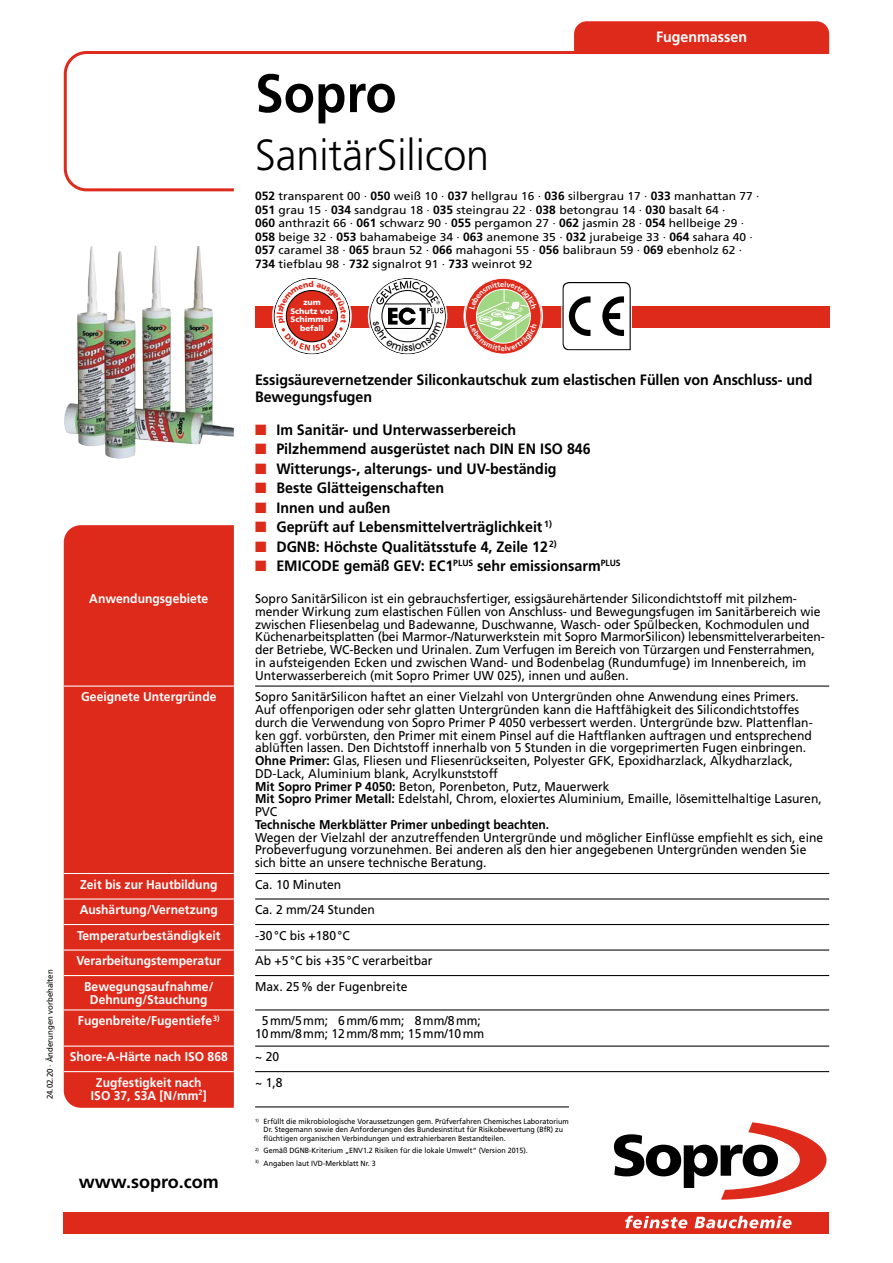
<style>
.page{position:relative;width:893px;height:1263px;background:#fff}
.page>*{position:absolute;margin:0;border:0;box-sizing:border-box;transform-origin:0 0}
.t1{font:700 54px "Frutiger LT";color:#000;scale:.95 1}
.t2{font:300 43.5px "Frutiger LT";color:#000;scale:.95 1}
.t3{font:700 18px "Frutiger LT";color:#000}
.t4{font:700 15px/16.5px "Frutiger LT";color:#000;scale:.95 1}
.t5{font:700 15px "Frutiger LT";color:#fff;scale:.95 1}
.t6{font:12.75px/12.8px "Frutiger LT";color:#000;scale:.95 1}
.t7{font:700 12.75px/12.8px "Frutiger LT";color:#fff;text-align:center;scale:.95 1}
.t8{font:700 12.75px "Frutiger LT";color:#000;scale:.95 1}
.t9{font:11.4px/13.5px "Frutiger LT";color:#000;scale:1.05 1}
.t10{font:8.25px "Frutiger LT";color:#000;scale:.95 1}
.t11{font:900 7.95px/8.7px "Frutiger LT";color:#fff;text-align:center}
.t12{font:7.5px/8.2px "Frutiger LT";color:#000;scale:.95 1}
.s1{font-weight:700;font-size:12px}
.s2{color:#dd2a1b}
.s3{font-weight:700}
</style>
<div class="page">
<div style="left:64px;top:1212px;width:765px;height:21px;background:#dd2a1b"></div>
<svg style="left:625px;top:1216px;width:62px;height:12px"></svg>
<svg style="left:694px;top:1216px;width:98px;height:12px"></svg>
<svg style="left:614px;top:1122px;width:212px;height:78px"></svg>
<div style="left:574px;top:21px;width:255px;height:29px;background:#dd2a1b"></div>
<svg style="left:63px;top:50px;width:767px;height:142px"></svg>
<div style="left:64px;top:525px;width:170px;height:583px;background:#dd2a1b"></div>
<svg style="left:78px;top:65px;width:156px;height:70px"></svg>
<hr style="left:64px;top:685px;width:170px;height:2px;background:#fff">
<hr style="left:64px;top:873px;width:170px;height:1px;background:#fff">
<hr style="left:64px;top:898px;width:170px;height:1px;background:#fff">
<hr style="left:64px;top:924px;width:170px;height:1px;background:#fff">
<hr style="left:64px;top:949px;width:170px;height:1px;background:#fff">
<hr style="left:64px;top:975px;width:170px;height:1px;background:#fff">
<hr style="left:64px;top:1009px;width:170px;height:1px;background:#fff">
<hr style="left:64px;top:1045px;width:170px;height:2px;background:#fff">
<hr style="left:64px;top:1071px;width:170px;height:1px;background:#fff">
<hr style="left:255px;top:685px;width:574px;height:2px;background:#000">
<hr style="left:255px;top:873px;width:574px;height:1px;background:#000">
<hr style="left:255px;top:898px;width:574px;height:1px;background:#000">
<hr style="left:255px;top:924px;width:574px;height:1px;background:#000">
<hr style="left:255px;top:949px;width:574px;height:1px;background:#000">
<hr style="left:255px;top:975px;width:574px;height:1px;background:#000">
<hr style="left:255px;top:1009px;width:574px;height:1px;background:#000">
<hr style="left:255px;top:1045px;width:574px;height:2px;background:#000">
<hr style="left:255px;top:1071px;width:574px;height:1px;background:#000">
<div style="left:255px;top:306px;width:574px;height:21px;background:#dd2a1b"></div>
<div style="left:272px;top:276px;width:80px;height:80px;border:2px solid #fff;border-radius:50%"></div>
<div style="left:368px;top:276px;width:79px;height:80px;border:2px solid #fff;border-radius:50%"></div>
<svg style="left:561px;top:282px;width:71px;height:69px"></svg>
<svg style="left:465px;top:278px;width:76px;height:76px"></svg>
<div style="left:463px;top:276px;width:80px;height:80px;border:2px solid #fff;border-radius:50%"></div>
<img style="left:64px;top:246px;width:170px;height:213px">
<hr style="left:255px;top:1106px;width:314px;height:1px;background:#000">
<svg style="left:277px;top:281px;width:70px;height:70px"></svg>
<svg style="left:373px;top:281px;width:71px;height:70px"></svg>
<svg style="left:469px;top:281px;width:68px;height:70px"></svg>
<h1 class="t1" style="left:255px;top:62px;width:151px">Sopro</h1>
<h2 class="t2" style="left:255px;top:130px;width:248px">SanitärSilicon</h2>
<p class="t5" style="left:656px;top:28px;width:97px">Fugenmassen</p>
<p class="t9" style="left:255px;top:190px;width:482px"><span class="s1">052</span> transparent 00 · <span class="s1">050</span> weiß 10 · <span class="s1">037</span> hellgrau 16 · <span class="s1">036</span> silbergrau 17 · <span class="s1">033</span> manhattan 77 · <span class="s1">051</span> grau 15 · <span class="s1">034</span> sandgrau 18 · <span class="s1">035</span> steingrau 22 · <span class="s1">038</span> betongrau 14 · <span class="s1">030</span> basalt 64 ·<br><span class="s1">060</span> anthrazit 66 · <span class="s1">061</span> schwarz 90 · <span class="s1">055</span> pergamon 27 · <span class="s1">062</span> jasmin 28 · <span class="s1">054</span> hellbeige 29 · <span class="s1">058</span> beige 32 · <span class="s1">053</span> bahamabeige 34 · <span class="s1">063</span> anemone 35 · <span class="s1">032</span> jurabeige 33 · <span class="s1">064</span> sahara 40 · <span class="s1">057</span> caramel 38 · <span class="s1">065</span> braun 52 · <span class="s1">066</span> mahagoni 55 · <span class="s1">056</span> balibraun 59 · <span class="s1">069</span> ebenholz 62 · <span class="s1">734</span> tiefblau 98 · <span class="s1">732</span> signalrot 91 · <span class="s1">733</span> weinrot 92</p>
<p class="t11" style="left:290px;top:298px;width:45px">zum<br>Schutz vor<br>Schimmel&shy;befall</p>
<p class="t10" style="left:45px;top:1099px;width:138px;rotate:-90deg">24.02.20 · Änderungen vorbehalten</p>
<p class="t4" style="left:255px;top:372px;width:588px">Essigsäurevernetzender Siliconkautschuk zum elastischen Füllen von Anschluss- und<br>Bewegungsfugen</p>
<p class="t4" style="left:255px;top:422px;width:276px"><span class="s2">■</span> Im Sanitär- und Unterwasserbereich</p>
<p class="t4" style="left:255px;top:441px;width:355px"><span class="s2">■</span> Pilzhemmend ausgerüstet nach DIN EN ISO 846</p>
<p class="t4" style="left:255px;top:460px;width:319px"><span class="s2">■</span> Witterungs-, alterungs- und UV-beständig</p>
<p class="t4" style="left:255px;top:480px;width:201px"><span class="s2">■</span> Beste Glätteigenschaften</p>
<p class="t4" style="left:255px;top:499px;width:144px"><span class="s2">■</span> Innen und außen</p>
<p class="t4" style="left:255px;top:519px;width:314px"><span class="s2">■</span> Geprüft auf Lebensmittelverträglichkeit <sup>1)</sup></p>
<p class="t4" style="left:255px;top:538px;width:319px"><span class="s2">■</span> DGNB: Höchste Qualitätsstufe 4, Zeile 12<sup>2)</sup></p>
<p class="t4" style="left:255px;top:558px;width:386px"><span class="s2">■</span> EMICODE gemäß GEV: EC1<sup>PLUS</sup> sehr emissionsarm<sup>PLUS</sup></p>
<p class="t7" style="left:89px;top:592px;width:127px">Anwendungsgebiete</p>
<p class="t6" style="left:255px;top:592px;width:601px">Sopro SanitärSilicon ist ein gebrauchsfertiger, essigsäurehärtender Silicondichtstoff mit pilzhem&shy;mender Wirkung zum elastischen Füllen von Anschluss- und Bewegungsfugen im Sanitärbereich wie zwischen Fliesenbelag und Badewanne, Duschwanne, Wasch- oder Spülbecken, Kochmodulen und Küchenarbeitsplatten (bei Marmor-/Naturwerkstein mit Sopro MarmorSilicon) lebensmittelverarbeiten&shy;der Betriebe, WC-Becken und Urinalen. Zum Verfugen im Bereich von Türzargen und Fensterrahmen, in aufsteigenden Ecken und zwischen Wand- und Bodenbelag (Rundumfuge) im Innenbereich, im Unterwasserbereich (mit Sopro Primer UW 025), innen und außen.</p>
<p class="t7" style="left:81px;top:691px;width:144px">Geeignete Untergründe</p>
<p class="t6" style="left:255px;top:691px;width:598px">Sopro SanitärSilicon haftet an einer Vielzahl von Untergründen ohne Anwendung eines Primers.<br>Auf offenporigen oder sehr glatten Untergründen kann die Haftfähigkeit des Silicondichtstoffes durch die Verwendung von Sopro Primer P 4050 verbessert werden. Untergründe bzw. Plattenflan&shy;ken ggf. vorbürsten, den Primer mit einem Pinsel auf die Haftflanken auftragen und entsprechend ablüften lassen. Den Dichtstoff innerhalb von 5 Stunden in die vorgeprimerten Fugen einbringen.<br><span class="s3">Ohne Primer:</span> Glas, Fliesen und Fliesenrückseiten, Polyester GFK, Epoxidharzlack, Alkydharzlack, DD-Lack, Aluminium blank, Acrylkunststoff<br><span class="s3">Mit Sopro Primer P 4050:</span> Beton, Porenbeton, Putz, Mauerwerk<br><span class="s3">Mit Sopro Primer Metall:</span> Edelstahl, Chrom, eloxiertes Aluminium, Emaille, lösemittelhaltige Lasuren, PVC</p>
<p class="t8" style="left:255px;top:817px;width:311px">Technische Merkblätter Primer unbedingt beachten.</p>
<p class="t6" style="left:255px;top:831px;width:599px">Wegen der Vielzahl der anzutreffenden Untergründe und möglicher Einflüsse empfiehlt es sich, eine<br>Probeverfugung vorzunehmen. Bei anderen als den hier angegebenen Untergründen wenden Sie sich bitte an unsere technische Beratung.</p>
<p class="t7" style="left:80px;top:878px;width:146px">Zeit bis zur Hautbildung</p>
<p class="t6" style="left:255px;top:878px;width:92px">Ca. 10 Minuten</p>
<p class="t7" style="left:80px;top:903px;width:147px">Aushärtung/Vernetzung</p>
<p class="t6" style="left:255px;top:903px;width:128px">Ca. 2 mm/24 Stunden</p>
<p class="t7" style="left:77px;top:929px;width:152px">Temperaturbeständigkeit</p>
<p class="t6" style="left:255px;top:929px;width:101px">-30°C bis +180°C</p>
<p class="t7" style="left:76px;top:954px;width:154px">Verarbeitungstemperatur</p>
<p class="t6" style="left:255px;top:954px;width:188px">Ab +5°C bis +35°C verarbeitbar</p>
<p class="t7" style="left:84px;top:980px;width:138px">Bewegungsaufnahme/<br>Dehnung/Stauchung</p>
<p class="t6" style="left:255px;top:980px;width:162px">Max. 25% der Fugenbreite</p>
<p class="t7" style="left:78px;top:1014px;width:151px">Fugenbreite/Fugentiefe<sup>3)</sup></p>
<p class="t6" style="left:255px;top:1014px;width:243px;text-align:center">5mm/5mm; 6mm/6mm; 8mm/8mm;<br>10mm/8mm; 12mm/8mm; 15mm/10mm</p>
<p class="t7" style="left:70px;top:1051px;width:168px">Shore-A-Härte nach ISO 868</p>
<p class="t6" style="left:255px;top:1051px;width:27px">~ 20</p>
<p class="t7" style="left:91px;top:1076px;width:123px">Zugfestigkeit nach<br>ISO 37, S3A [N/mm<sup>2</sup>]</p>
<p class="t6" style="left:255px;top:1076px;width:30px">~ 1,8</p>
<h3 class="t3" style="left:79px;top:1171px;width:141px">www.sopro.com</h3>
<p class="t12" style="left:264px;top:1117px;width:323px;text-indent:-9px"><sup>1)</sup> Erfüllt die mikrobiologische Voraussetzungen gem. Prüfverfahren Chemisches Laboratorium<br>Dr. Stegemann sowie den Anforderungen des Bundesinstitut für Risikobewertung (BfR) zu flüchtigen organischen Verbindungen und extrahierbaren Bestandteilen.</p>
<p class="t12" style="left:255px;top:1146px;width:289px"><sup>2)</sup> Gemäß DGNB-Kriterium „ENV1.2 Risiken für die lokale Umwelt“ (Version 2015).</p>
<p class="t12" style="left:255px;top:1159px;width:129px"><sup>3)</sup> Angaben laut IVD-Merkblatt Nr. 3</p>
</div>
